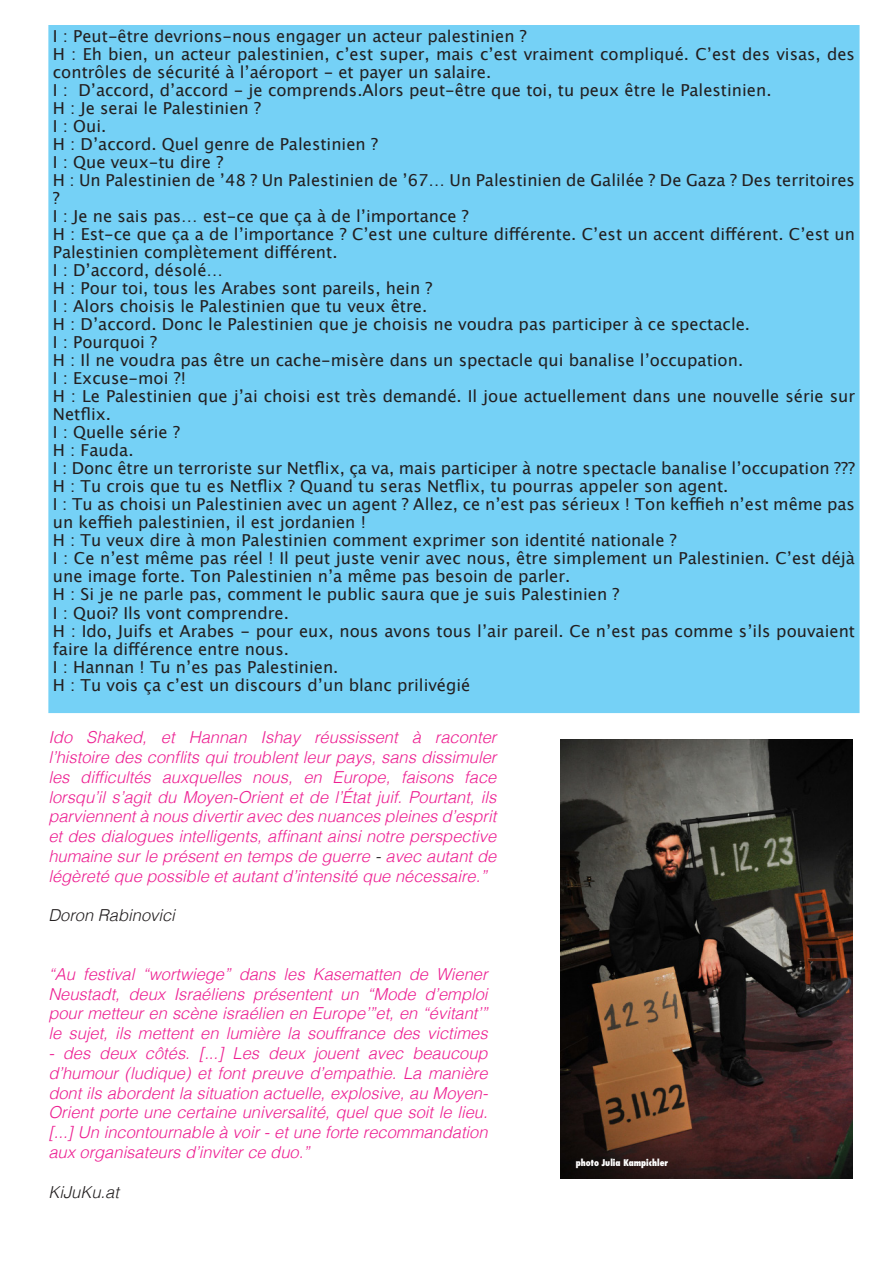
<style>
.page{position:relative;width:893px;height:1263px;background:#fff}
.page>*{position:absolute;margin:0;border:0;box-sizing:border-box;transform-origin:0 0}
.t1{font:16.5px/18px "Lucida Grande";color:#231f20}
.t2{font:italic 300 16.5px/19.8px "Helvetica";color:#ed1e91;text-align:justify}
.t3{font:italic 300 16.5px "Helvetica";color:#231f20}
.t4{font:800 condensed 9px "Futura";color:#fff}
.s1{color:#231f20}
</style>
<div class="page">
<div style="left:51px;top:27px;width:806px;height:684px;background:#75d1f6"></div>
<div style="left:48px;top:25px;width:812px;height:688px;border:4px solid #75d1f6"></div>
<img style="left:561px;top:739px;width:292px;height:439px">
<p class="t1" style="left:53px;top:28px;width:475px">I : Peut-être devrions-nous engager un acteur palestinien ?</p>
<p class="t1" style="left:53px;top:46px;width:804px">H : Eh bien, un acteur palestinien, c’est super, mais c’est vraiment compliqué. C’est des visas, des contrôles de sécurité à l’aéroport - et payer un salaire.</p>
<p class="t1" style="left:53px;top:82px;width:720px">I : D’accord, d’accord - je comprends.Alors peut-être que toi, tu peux être le Palestinien.</p>
<p class="t1" style="left:53px;top:100px;width:210px">H : Je serai le Palestinien ?</p>
<p class="t1" style="left:53px;top:118px;width:55px">I : Oui.</p>
<p class="t1" style="left:53px;top:136px;width:327px">H : D’accord. Quel genre de Palestinien ?</p>
<p class="t1" style="left:53px;top:154px;width:172px">I : Que veux-tu dire ?</p>
<p class="t1" style="left:53px;top:172px;width:804px">H : Un Palestinien de ’48 ? Un Palestinien de ’67… Un Palestinien de Galilée ? De Gaza ? Des territoires ?</p>
<p class="t1" style="left:53px;top:208px;width:417px">I : Je ne sais pas… est-ce que ça à de l’importance ?</p>
<p class="t1" style="left:53px;top:226px;width:804px">H : Est-ce que ça a de l’importance ? C’est une culture différente. C’est un accent différent. C’est un<br>Palestinien complètement différent.</p>
<p class="t1" style="left:53px;top:262px;width:172px">I : D’accord, désolé…</p>
<p class="t1" style="left:53px;top:280px;width:381px">H : Pour toi, tous les Arabes sont pareils, hein ?</p>
<p class="t1" style="left:53px;top:298px;width:376px">I : Alors choisis le Palestinien que tu veux être.</p>
<p class="t1" style="left:53px;top:316px;width:699px">H : D’accord. Donc le Palestinien que je choisis ne voudra pas participer à ce spectacle.</p>
<p class="t1" style="left:53px;top:334px;width:106px">I : Pourquoi ?</p>
<p class="t1" style="left:53px;top:352px;width:692px">H : Il ne voudra pas être un cache-misère dans un spectacle qui banalise l’occupation.</p>
<p class="t1" style="left:53px;top:370px;width:135px">I : Excuse-moi ?!</p>
<p class="t1" style="left:53px;top:388px;width:804px">H : Le Palestinien que j’ai choisi est très demandé. Il joue actuellement dans une nouvelle série sur<br>Netflix.</p>
<p class="t1" style="left:53px;top:424px;width:129px">I : Quelle série ?</p>
<p class="t1" style="left:53px;top:442px;width:82px">H : Fauda.</p>
<p class="t1" style="left:53px;top:460px;width:804px">I : Donc être un terroriste sur Netflix, ça va, mais participer à notre spectacle banalise l’occupation ???</p>
<p class="t1" style="left:53px;top:478px;width:677px">H : Tu crois que tu es Netflix ? Quand tu seras Netflix, tu pourras appeler son agent.</p>
<p class="t1" style="left:53px;top:496px;width:804px">I : Tu as choisi un Palestinien avec un agent ? Allez, ce n’est pas sérieux ! Ton keffieh n’est même pas un keffieh palestinien, il est jordanien !</p>
<p class="t1" style="left:53px;top:532px;width:625px">H : Tu veux dire à mon Palestinien comment exprimer son identité nationale ?</p>
<p class="t1" style="left:53px;top:550px;width:804px">I : Ce n’est même pas réel ! Il peut juste venir avec nous, être simplement un Palestinien. C’est déjà une image forte. Ton Palestinien n’a même pas besoin de parler.</p>
<p class="t1" style="left:53px;top:586px;width:568px">H : Si je ne parle pas, comment le public saura que je suis Palestinien ?</p>
<p class="t1" style="left:53px;top:604px;width:238px">I : Quoi? Ils vont comprendre.</p>
<p class="t1" style="left:53px;top:622px;width:804px">H : Ido, Juifs et Arabes - pour eux, nous avons tous l’air pareil. Ce n’est pas comme s’ils pouvaient faire la différence entre nous.</p>
<p class="t1" style="left:53px;top:658px;width:287px">I : Hannan ! Tu n’es pas Palestinien.</p>
<p class="t1" style="left:53px;top:676px;width:419px">H : Tu vois ça c’est un discours d’un blanc prilivégié</p>
<p class="t2" style="left:48px;top:726px;width:449px">Ido Shaked, et Hannan Ishay réussissent à raconter l’histoire des conflits qui troublent leur pays, sans dissimuler les difficultés auxquelles nous, en Europe, faisons face lorsqu’il s’agit du Moyen-Orient et de l’État juif. Pourtant, ils parviennent à nous divertir avec des nuances pleines d’esprit et des dialogues intelligents, affinant ainsi notre perspective humaine sur le présent en temps de guerre <span class="s1">-</span> avec autant de légèreté que possible et autant d’intensité que nécessaire.”</p>
<p class="t3" style="left:48px;top:901px;width:128px">Doron Rabinovici</p>
<p class="t2" style="left:48px;top:963px;width:441px">“Au festival “wortwiege” dans les Kasematten de Wiener Neustadt, deux Israéliens présentent un “Mode d’emploi pour metteur en scène israélien en Europe’”et, en “évitant’” le sujet, ils mettent en lumière la souffrance des victimes</p>
<p class="t2" style="left:48px;top:1042px;width:441px">- des deux côtés. [...] Les deux jouent avec beaucoup d’humour (ludique) et font preuve d’empathie. La manière dont ils abordent la situation actuelle, explosive, au Moyen-Orient porte une certaine universalité, quel que soit le lieu. [...] Un incontournable à voir - et une forte recommandation aux organisateurs d’inviter ce duo.”</p>
<p class="t3" style="left:48px;top:1177px;width:72px">KiJuKu.at</p>
<p class="t4" style="left:576px;top:1156px;width:94px">photo Julia Kampichler</p>
</div>
